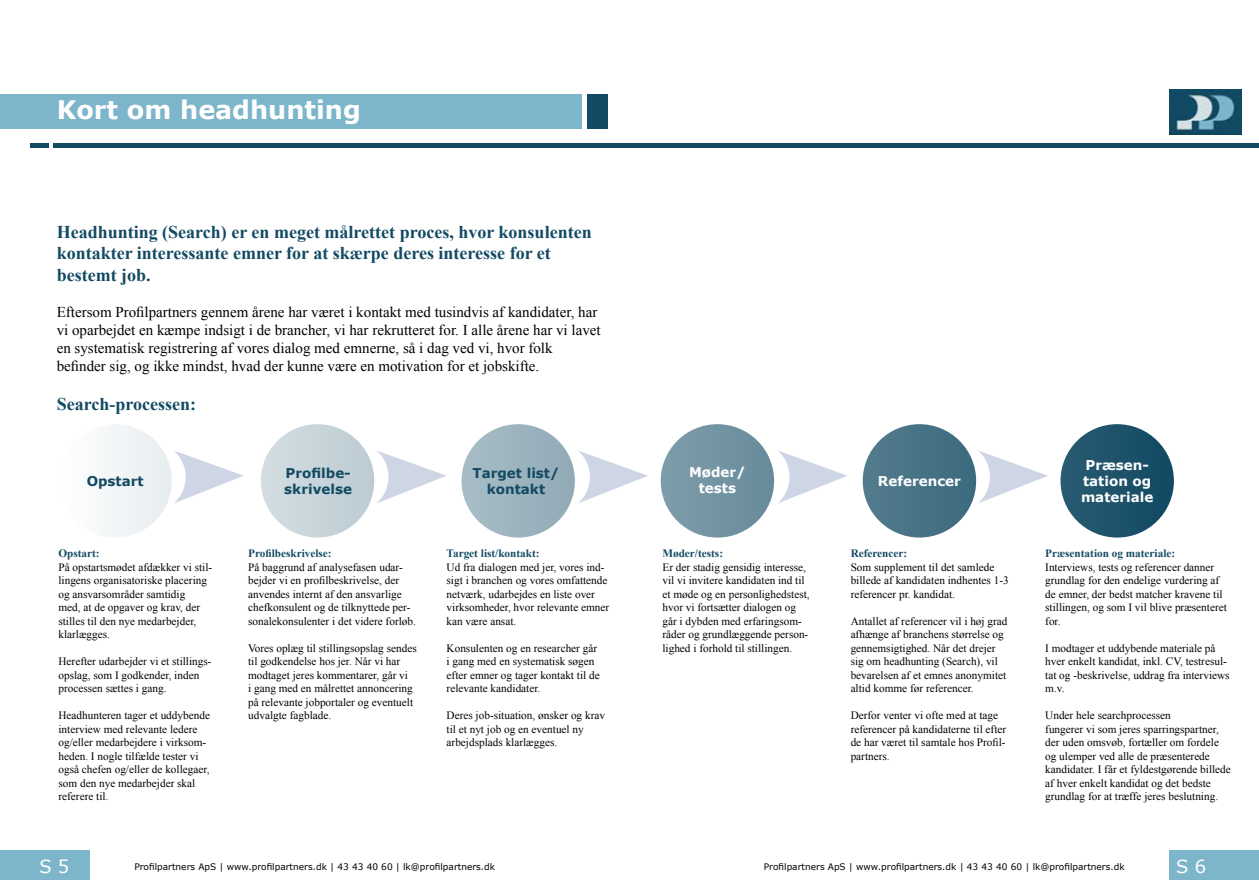
<style>
.page{position:relative;width:1259px;height:893px;background:#fff}
.page>*{position:absolute;margin:0;border:0;box-sizing:border-box;transform-origin:0 0}
.t1{font:700 25.5px "Verdana";color:#fff}
.t2{font:700 18px/21.6px "Times New Roman";color:#124a63}
.t3{font:700 18px "Times New Roman";color:#134a63}
.t4{font:18px "Verdana";color:#fff}
.t5{font:15px/18px "Times New Roman";color:#000}
.t6{font:700 13.5px/16.2px "Verdana";color:#fff;text-align:center}
.t7{font:700 13.5px/16.2px "Verdana";color:#134a63}
.t8{font:11.25px/13.5px "Times New Roman";color:#000}
.t9{font:700 11.25px "Times New Roman";color:#134a63}
.t10{font:9px "Verdana";color:#000}
</style>
<div class="page">
<div style="left:0;top:94px;width:581px;height:35px;background:#7db6ca"></div>
<div style="left:587px;top:94px;width:21px;height:35px;background:#134a63"></div>
<hr style="left:54px;top:144px;width:1205px;height:4px;background:#124a63">
<hr style="left:30px;top:144px;width:18px;height:4px;background:#124a63">
<img style="left:1170px;top:89px;width:72px;height:45px">
<div style="left:0;top:850px;width:89px;height:30px;background:#7db6ca"></div>
<div style="left:1169px;top:850px;width:90px;height:30px;background:#7db6ca"></div>
<svg style="left:566px;top:450px;width:82px;height:60px"></svg>
<svg style="left:765px;top:450px;width:82px;height:60px"></svg>
<svg style="left:967px;top:450px;width:81px;height:60px"></svg>
<svg style="left:365px;top:450px;width:81px;height:60px"></svg>
<svg style="left:174px;top:450px;width:70px;height:53px"></svg>
<div style="left:58px;top:424px;width:114px;height:114px;background:#f3f6f7;border-radius:50%"></div>
<div style="left:261px;top:424px;width:113px;height:114px;background:#c8d5da;border-radius:50%"></div>
<div style="left:461px;top:424px;width:114px;height:114px;background:#9db4be;border-radius:50%"></div>
<div style="left:660px;top:424px;width:114px;height:114px;background:#7394a3;border-radius:50%"></div>
<div style="left:862px;top:424px;width:114px;height:114px;background:#477386;border-radius:50%"></div>
<div style="left:1060px;top:424px;width:114px;height:114px;background:#1d526a;border-radius:50%"></div>
<h1 class="t1" style="left:57px;top:92px;width:306px">Kort om headhunting</h1>
<h2 class="t2" style="left:57px;top:220px;width:536px">Headhunting (Search) er en meget målrettet proces, hvor konsulenten kontakter interessante emner for at skærpe deres interesse for et bestemt job.</h2>
<p class="t5" style="left:57px;top:302px;width:545px">Eftersom Profilpartners gennem årene har været i kontakt med tusindvis af kandidater, har vi oparbejdet en kæmpe indsigt i de brancher, vi har rekrutteret for. I alle årene har vi lavet en systematisk registrering af vores dialog med emnerne, så i dag ved vi, hvor folk befinder sig, og ikke mindst, hvad der kunne være en motivation for et jobskifte.</p>
<h2 class="t3" style="left:57px;top:392px;width:141px">Search-processen:</h2>
<p class="t7" style="left:87px;top:473px;width:58px">Opstart</p>
<p class="t7" style="left:284px;top:465px;width:69px">Profilbe&shy;skrivelse</p>
<p class="t7" style="left:472px;top:465px;width:88px;text-align:center">Target list/ kontakt</p>
<p class="t6" style="left:689px;top:464px;width:58px">Møder/ tests</p>
<p class="t6" style="left:878px;top:473px;width:85px">Referencer</p>
<p class="t9" style="left:58px;top:545px;width:43px">Opstart:</p>
<p class="t8" style="left:58px;top:560px;width:155px">På opstartsmødet afdækker vi stil&shy;lingens organisatoriske placering og ansvarsområder samtidig<br>med, at de opgaver og krav, der stilles til den nye medarbejder, klarlægges.</p>
<p class="t8" style="left:58px;top:654px;width:155px">Herefter udarbejder vi et stillings&shy;opslag, som I godkender, inden processen sættes i gang.</p>
<p class="t8" style="left:58px;top:708px;width:153px">Headhunteren tager et uddybende interview med relevante ledere og/eller medarbejdere i virksom&shy;heden. I nogle tilfælde tester vi også chefen og/eller de kollegaer, som den nye medarbejder skal referere til.</p>
<p class="t9" style="left:248px;top:546px;width:85px">Profilbeskrivelse:</p>
<p class="t8" style="left:248px;top:560px;width:169px">På baggrund af analysefasen udar&shy;bejder vi en profilbeskrivelse, der anvendes internt af den ansvarlige chefkonsulent og de tilknyttede per&shy;sonalekonsulenter i det videre forløb.</p>
<p class="t8" style="left:248px;top:641px;width:170px">Vores oplæg til stillingsopslag sendes til godkendelse hos jer. Når vi har modtaget jeres kommentarer, går vi<br>i gang med en målrettet annoncering på relevante jobportaler og eventuelt udvalgte fagblade.</p>
<p class="t9" style="left:446px;top:545px;width:95px">Target list/kontakt:</p>
<p class="t8" style="left:446px;top:560px;width:164px">Ud fra dialogen med jer, vores ind&shy;sigt i branchen og vores omfattende netværk, udarbejdes en liste over virksomheder, hvor relevante emner kan være ansat.</p>
<p class="t8" style="left:446px;top:641px;width:155px">Konsulenten og en researcher går i gang med en systematisk søgen efter emner og tager kontakt til de relevante kandidater.</p>
<p class="t8" style="left:446px;top:708px;width:160px">Deres job-situation, ønsker og krav til et nyt job og en eventuel ny arbejdsplads klarlægges.</p>
<p class="t9" style="left:662px;top:545px;width:62px">Møder/tests:</p>
<p class="t8" style="left:662px;top:560px;width:149px">Er der stadig gensidig interesse, vil vi invitere kandidaten ind til et møde og en personlighedstest, hvor vi fortsætter dialogen og går i dybden med erfaringsom&shy;råder og grundlæggende person&shy;lighed i forhold til stillingen.</p>
<p class="t9" style="left:850px;top:545px;width:58px">Referencer:</p>
<p class="t8" style="left:850px;top:560px;width:160px">Som supplement til det samlede billede af kandidaten indhentes 1-3 referencer pr. kandidat.</p>
<p class="t8" style="left:850px;top:614px;width:158px">Antallet af referencer vil i høj grad afhænge af branchens størrelse og gennemsigtighed. Når det drejer sig om headhunting (Search), vil bevarelsen af et emnes anonymitet altid komme før referencer.</p>
<p class="t8" style="left:850px;top:708px;width:157px">Derfor venter vi ofte med at tage referencer på kandidaterne til efter de har været til samtale hos Profil&shy;partners.</p>
<p class="t6" style="left:1081px;top:456px;width:74px">Præsen&shy;tation og materiale</p>
<p class="t9" style="left:1045px;top:545px;width:131px">Præsentation og materiale:</p>
<p class="t8" style="left:1045px;top:560px;width:183px">Interviews, tests og referencer danner grundlag for den endelige vurdering af de emner, der bedst matcher kravene til stillingen, og som I vil blive præsenteret for.</p>
<p class="t8" style="left:1045px;top:641px;width:186px">I modtager et uddybende materiale på hver enkelt kandidat, inkl. CV, testresul&shy;tat og -beskrivelse, uddrag fra interviews m.v.</p>
<p class="t8" style="left:1045px;top:708px;width:187px">Under hele searchprocessen<br>fungerer vi som jeres sparringspartner, der uden omsvøb, fortæller om fordele og ulemper ved alle de præsenterede kandidater. I får et fyldestgørende billede af hver enkelt kandidat og det bedste grundlag for at træffe jeres beslutning.</p>
<h2 class="t4" style="left:39px;top:854px;width:32px">S 5</h2>
<p class="t10" style="left:764px;top:861px;width:362px">Profilpartners ApS | www.profilpartners.dk | 43 43 40 60 | lk@profilpartners.dk</p>
<h2 class="t4" style="left:1176px;top:854px;width:32px">S 6</h2>
<p class="t10" style="left:134px;top:861px;width:362px">Profilpartners ApS | www.profilpartners.dk | 43 43 40 60 | lk@profilpartners.dk</p>
</div>
